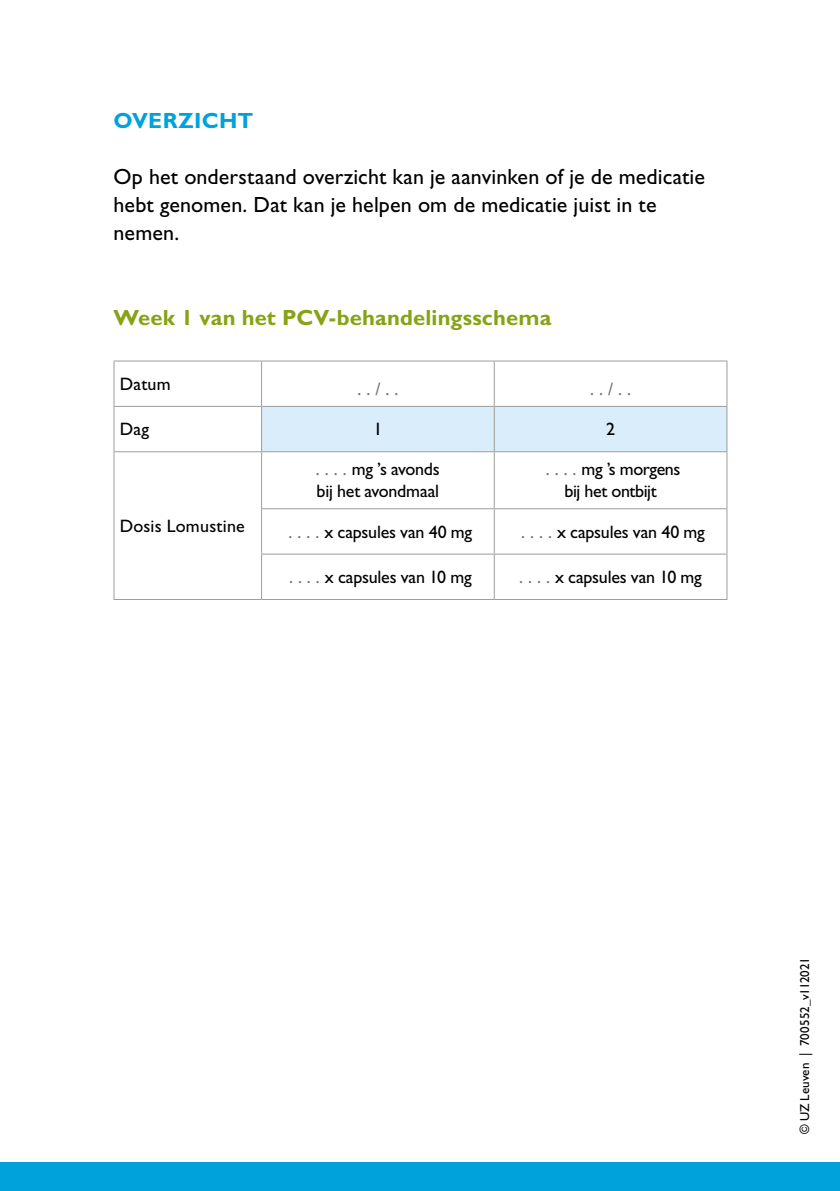
<style>
.page{position:relative;width:840px;height:1191px;background:#fff}
.page>*{position:absolute;margin:0;border:0;box-sizing:border-box;transform-origin:0 0}
.t1{font:22px/28px "Gill Sans Std";letter-spacing:.005em;color:#000}
.t2{font:700 22px "Gill Sans Std";letter-spacing:.01em;color:#86a315}
.t3{font:700 22px "Gill Sans Std";letter-spacing:.01em;color:#00a2dc}
.t4{font:18px/22px "Gill Sans Std";letter-spacing:-.015em;color:#000}
.t5{font:18px "Gill Sans Std";letter-spacing:.01em;color:#000}
.t6{font:18px "Gill Sans Std";color:#706f6f}
.t7{font:13px "Gill Sans Std";color:#000}
.s1{color:#706f6f}
</style>
<div class="page">
<div style="left:0;top:1162px;width:839px;height:29px;background:#00a2dc"></div>
<div style="left:262px;top:407px;width:464px;height:44px;background:#d9edfa"></div>
<hr style="left:113px;top:360px;width:148px;height:1px;background:#9d9d9c">
<hr style="left:113px;top:361px;width:1px;height:45px;background:#9d9d9c">
<hr style="left:261px;top:360px;width:233px;height:1px;background:#9d9d9c">
<hr style="left:261px;top:361px;width:1px;height:45px;background:#9d9d9c">
<hr style="left:494px;top:360px;width:233px;height:1px;background:#9d9d9c">
<hr style="left:493px;top:361px;width:1px;height:45px;background:#9d9d9c">
<hr style="left:726px;top:361px;width:1px;height:45px;background:#9d9d9c">
<hr style="left:113px;top:406px;width:148px;height:1px;background:#9d9d9c">
<hr style="left:113px;top:407px;width:1px;height:44px;background:#9d9d9c">
<hr style="left:261px;top:406px;width:233px;height:1px;background:#9d9d9c">
<hr style="left:261px;top:407px;width:1px;height:44px;background:#9d9d9c">
<hr style="left:494px;top:406px;width:233px;height:1px;background:#9d9d9c">
<hr style="left:493px;top:407px;width:1px;height:44px;background:#9d9d9c">
<hr style="left:726px;top:407px;width:1px;height:44px;background:#9d9d9c">
<hr style="left:113px;top:451px;width:148px;height:1px;background:#9d9d9c">
<hr style="left:113px;top:452px;width:1px;height:57px;background:#9d9d9c">
<hr style="left:261px;top:451px;width:233px;height:1px;background:#9d9d9c">
<hr style="left:261px;top:452px;width:1px;height:56px;background:#9d9d9c">
<hr style="left:494px;top:451px;width:233px;height:1px;background:#9d9d9c">
<hr style="left:493px;top:452px;width:1px;height:56px;background:#9d9d9c">
<hr style="left:726px;top:452px;width:1px;height:56px;background:#9d9d9c">
<hr style="left:113px;top:509px;width:1px;height:45px;background:#9d9d9c">
<hr style="left:261px;top:508px;width:233px;height:1px;background:#9d9d9c">
<hr style="left:261px;top:509px;width:1px;height:44px;background:#9d9d9c">
<hr style="left:494px;top:508px;width:233px;height:1px;background:#9d9d9c">
<hr style="left:493px;top:509px;width:1px;height:44px;background:#9d9d9c">
<hr style="left:726px;top:509px;width:1px;height:44px;background:#9d9d9c">
<hr style="left:113px;top:554px;width:1px;height:45px;background:#9d9d9c">
<hr style="left:261px;top:553px;width:233px;height:1px;background:#9d9d9c">
<hr style="left:261px;top:554px;width:1px;height:45px;background:#9d9d9c">
<hr style="left:494px;top:553px;width:233px;height:1px;background:#9d9d9c">
<hr style="left:493px;top:554px;width:1px;height:45px;background:#9d9d9c">
<hr style="left:726px;top:554px;width:1px;height:45px;background:#9d9d9c">
<hr style="left:113px;top:599px;width:148px;height:1px;background:#9d9d9c">
<hr style="left:261px;top:599px;width:233px;height:1px;background:#9d9d9c">
<hr style="left:494px;top:599px;width:233px;height:1px;background:#9d9d9c">
<p class="t3" style="left:113px;top:108px;width:141px">OVERZICHT</p>
<p class="t1" style="left:113px;top:163px;width:592px">Op het onderstaand overzicht kan je aanvinken of je de medicatie hebt genomen. Dat kan je helpen om de medicatie juist in te nemen.</p>
<p class="t2" style="left:113px;top:304px;width:439px">Week 1 van het PCV-behandelingsschema</p>
<p class="t4" style="left:120px;top:373px;width:53px">Datum</p>
<p class="t6" style="left:357px;top:379px;width:42px">. . / . .</p>
<p class="t6" style="left:590px;top:379px;width:42px">. . / . .</p>
<p class="t4" style="left:120px;top:418px;width:31px">Dag</p>
<p class="t4" style="left:373px;top:418px;width:10px">1</p>
<p class="t4" style="left:605px;top:418px;width:10px">2</p>
<p class="t5" style="left:120px;top:515px;width:127px">Dosis Lomustine</p>
<p class="t4" style="left:316px;top:458px;width:125px"><span class="s1">. . . .</span> mg ’s avonds bij het avondmaal</p>
<p class="t4" style="left:545px;top:458px;width:136px;text-align:center"><span class="s1">. . . .</span> mg ’s morgens bij het ontbijt</p>
<p class="t4" style="left:288px;top:520px;width:185px"><span class="s1">. . . .</span> x capsules van 40 mg</p>
<p class="t4" style="left:521px;top:520px;width:185px"><span class="s1">. . . .</span> x capsules van 40 mg</p>
<p class="t4" style="left:289px;top:566px;width:184px"><span class="s1">. . . .</span> x capsules van 10 mg</p>
<p class="t4" style="left:519px;top:566px;width:184px"><span class="s1">. . . .</span> x capsules van 10 mg</p>
<p class="t7" style="left:796px;top:1134px;width:178px;rotate:-90deg">© UZ Leuven | 700552_v112021</p>
</div>
